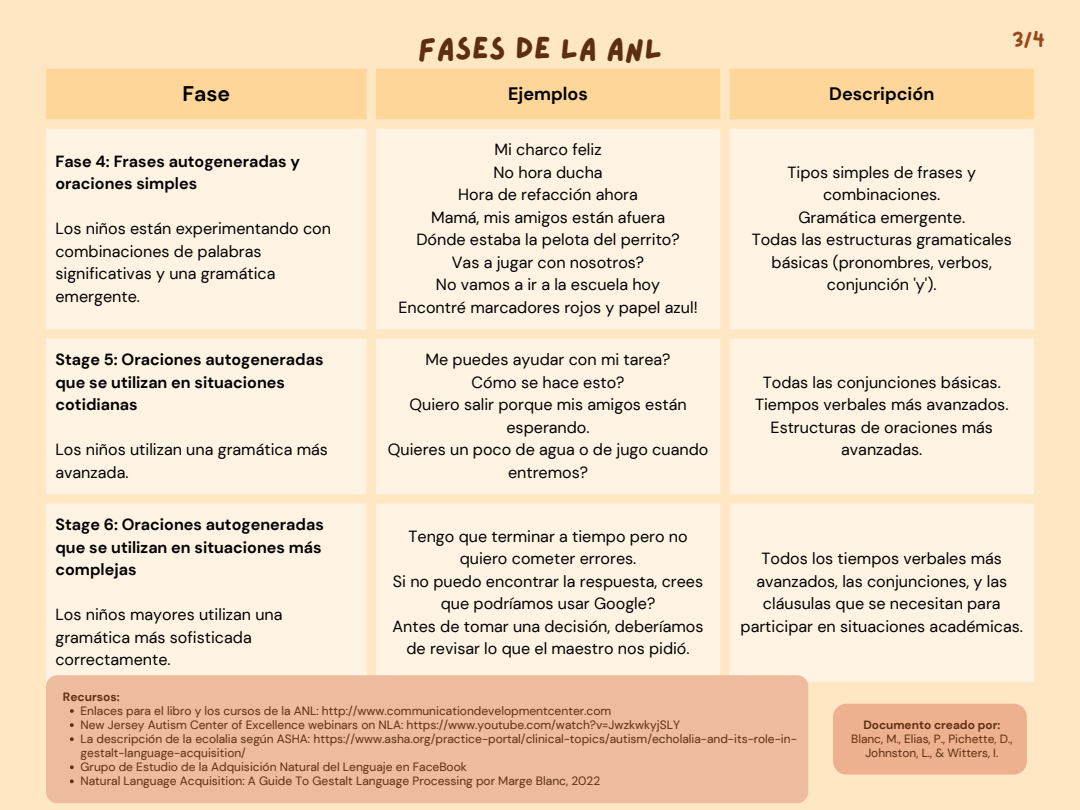
<style>
.page{position:relative;width:1080px;height:810px;background:#ffe7c3}
.page>*{position:absolute;margin:0;border:0;box-sizing:border-box;transform-origin:0 0}
.t1{font:31.5px "Lazydog";color:#5d2e11}
.t2{font:700 21.12px "DM Sans";color:#000}
.t3{font:19px "Lazydog";color:#94491a}
.t4{font:700 18px "DM Sans";color:#000}
.t5{font:16.12px/22.5px "DM Sans";color:#000;text-align:center}
.t6{font:700 16.12px/22.5px "DM Sans";color:#000}
.t7{font:12px/14.1px "DM Sans";color:#5d2e11}
.t8{font:700 12px "DM Sans";color:#5d2e11}
.t9{font:11.94px/14.2px "DM Sans";color:#5d2e11;text-align:center}
.t10{font:700 11.94px "DM Sans";color:#5d2e11}
</style>
<div class="page">
<div style="left:46px;top:69px;width:988px;height:50px;background:#ffd699"></div>
<div style="left:46px;top:129px;width:988px;height:553px;background:#fff4e3"></div>
<div style="left:46px;top:675px;width:762px;height:128px;background:#edbc9f;border-radius:11px"></div>
<svg style="left:70px;top:709px;width:4px;height:4px"></svg>
<svg style="left:70px;top:723px;width:4px;height:4px"></svg>
<svg style="left:70px;top:737px;width:4px;height:4px"></svg>
<svg style="left:70px;top:765px;width:4px;height:4px"></svg>
<svg style="left:70px;top:779px;width:4px;height:4px"></svg>
<div style="left:833px;top:704px;width:194px;height:71px;background:#edb18f;border-radius:13px"></div>
<h1 class="t1" style="left:418px;top:33px;width:246px">FASES DE LA ANL</h1>
<h2 class="t2" style="left:182px;top:80px;width:49px">Fase</h2>
<p class="t4" style="left:508px;top:82px;width:81px">Ejemplos</p>
<p class="t4" style="left:829px;top:82px;width:107px">Descripción</p>
<p class="t3" style="left:1012px;top:30px;width:35px">3/4</p>
<p class="t6" style="left:55px;top:150px;width:246px">Fase 4: Frases autogeneradas y oraciones simples</p>
<p class="t5" style="left:55px;top:217px;width:277px;text-align:left">Los niños están experimentando con combinaciones de palabras significativas y una gramática emergente.</p>
<p class="t6" style="left:55px;top:349px;width:270px">Stage 5: Oraciones autogeneradas que se utilizan en situaciones cotidianas</p>
<p class="t5" style="left:55px;top:439px;width:274px;text-align:left">Los niños utilizan una gramática más avanzada.</p>
<p class="t6" style="left:55px;top:514px;width:270px">Stage 6: Oraciones autogeneradas que se utilizan en situaciones más complejas</p>
<p class="t5" style="left:55px;top:604px;width:229px;text-align:left">Los niños mayores utilizan una gramática más sofisticada correctamente.</p>
<p class="t8" style="left:63px;top:689px;width:58px">Recursos:</p>
<p class="t5" style="left:398px;top:139px;width:301px">Mi charco feliz<br>No hora ducha<br>Hora de refacción ahora<br>Mamá, mis amigos están afuera<br>Dónde estaba la pelota del perrito?<br>Vas a jugar con nosotros?<br>No vamos a ir a la escuela hoy<br>Encontré marcadores rojos y papel azul!</p>
<p class="t5" style="left:388px;top:349px;width:322px">Me puedes ayudar con mi tarea?<br>Cómo se hace esto?<br>Quiero salir porque mis amigos están esperando.<br>Quieres un poco de agua o de jugo cuando entremos?</p>
<p class="t5" style="left:393px;top:525px;width:312px">Tengo que terminar a tiempo pero no quiero cometer errores.<br>Si no puedo encontrar la respuesta, crees que podríamos usar Google?<br>Antes de tomar una decisión, deberíamos de revisar lo que el maestro nos pidió.</p>
<p class="t5" style="left:752px;top:161px;width:262px">Tipos simples de frases y combinaciones.<br>Gramática emergente.<br>Todas las estructuras gramaticales básicas (pronombres, verbos, conjunción 'y').</p>
<p class="t5" style="left:755px;top:371px;width:255px">Todas las conjunciones básicas.<br>Tiempos verbales más avanzados.<br>Estructuras de oraciones más avanzadas.</p>
<p class="t5" style="left:741px;top:547px;width:284px">Todos los tiempos verbales más avanzados, las conjunciones, y las cláusulas que se necesitan para participar en situaciones académicas.</p>
<p class="t7" style="left:81px;top:704px;width:718px">Enlaces para el libro y los cursos de la ANL: http://www.communicationdevelopmentcenter.com<br>New Jersey Autism Center of Excellence webinars on NLA: https://www.youtube.com/watch?v=JwzkwkyjSLY<br>La descripción de la ecolalia según ASHA: https://www.asha.org/practice-portal/clinical-topics/autism/echolalia-and-its-role-in&shy;gestalt-language-acquisition/<br>Grupo de Estudio de la Adquisición Natural del Lenguaje en FaceBook<br>Natural Language Acquisition: A Guide To Gestalt Language Processing por Marge Blanc, 2022</p>
<p class="t10" style="left:863px;top:717px;width:138px">Documento creado por:</p>
<p class="t9" style="left:851px;top:732px;width:163px">Blanc, M., Elias, P., Pichette, D.,<br>Johnston, L., &amp; Witters, I.</p>
</div>
